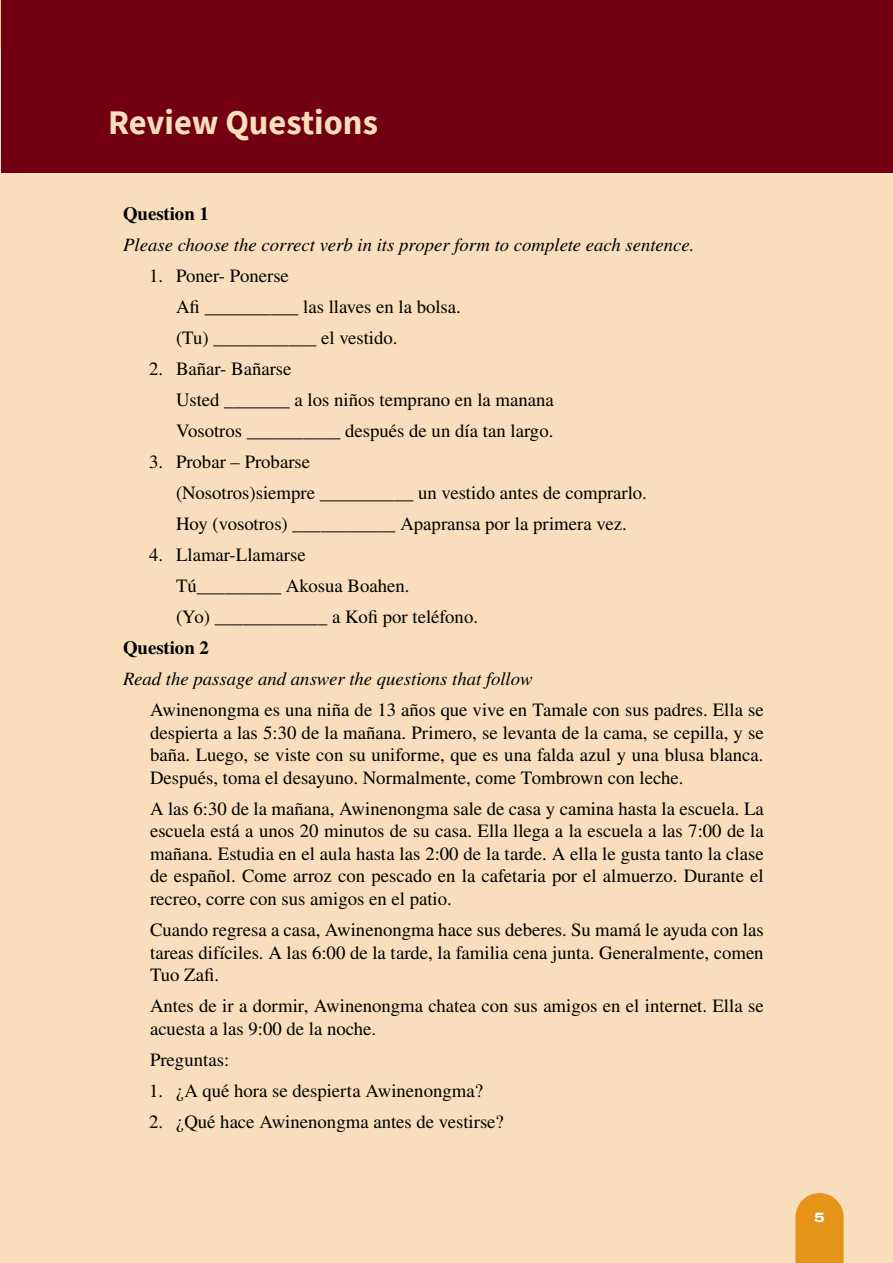
<style>
.page{position:relative;width:893px;height:1263px;background:#f8debc}
.page>*{position:absolute;margin:0;border:0;box-sizing:border-box;transform-origin:0 0}
.t1{font:700 34.5px "Source Sans Pro";color:#f8debc}
.t2{font:18.75px/22.5px "STIX General";color:#000}
.t3{font:italic 18.75px "STIX General";color:#000}
.t4{font:700 18.75px "STIX General";color:#000}
.t5{font:800 13.5px "Archivo Expanded";color:#fff}
</style>
<div class="page">
<svg style="left:795px;top:1193px;width:49px;height:70px;background:#e79a27"></svg>
<div style="left:2px;top:0;width:891px;height:172px;background:#720011"></div>
<h1 class="t1" style="left:108px;top:99px;width:271px">Review Questions</h1>
<p class="t4" style="left:123px;top:200px;width:87px">Question 1</p>
<p class="t3" style="left:123px;top:232px;width:573px">Please choose the correct verb in its proper form to complete each sentence.</p>
<p class="t2" style="left:176px;top:261px;width:286px;line-height:31px;text-indent:-27px">1. Poner- Ponerse<br>Afi __________ las llaves en la bolsa. (Tu) ___________ el vestido.</p>
<p class="t2" style="left:176px;top:354px;width:379px;line-height:31px;text-indent:-27px">2. Bañar- Bañarse<br>Usted _______ a los niños temprano en la manana<br>Vosotros __________ después de un día tan largo.</p>
<p class="t2" style="left:176px;top:447px;width:472px;line-height:31px;text-indent:-27px">3. Probar – Probarse<br>(Nosotros)siempre __________ un vestido antes de comprarlo.<br>Hoy (vosotros) ___________ Apapransa por la primera vez.</p>
<p class="t2" style="left:176px;top:540px;width:304px;line-height:31px;text-indent:-27px">4. Llamar-Llamarse<br>Tú_________ Akosua Boahen.<br>(Yo) ____________ a Kofi por teléfono.</p>
<p class="t4" style="left:123px;top:635px;width:87px">Question 2</p>
<p class="t3" style="left:123px;top:666px;width:411px">Read the passage and answer the questions that follow</p>
<p class="t2" style="left:150px;top:700px;width:615px;text-align:justify">Awinenongma es una niña de 13 años que vive en Tamale con sus padres. Ella se despierta a las 5:30 de la mañana. Primero, se levanta de la cama, se cepilla, y se baña. Luego, se viste con su uniforme, que es una falda azul y una blusa blanca.<br>Después, toma el desayuno. Normalmente, come Tombrown con leche.</p>
<p class="t2" style="left:150px;top:798px;width:615px;text-align:justify">A las 6:30 de la mañana, Awinenongma sale de casa y camina hasta la escuela. La escuela está a unos 20 minutos de su casa. Ella llega a la escuela a las 7:00 de la mañana. Estudia en el aula hasta las 2:00 de la tarde. A ella le gusta tanto la clase de español. Come arroz con pescado en la cafetaria por el almuerzo. Durante el recreo, corre con sus amigos en el patio.</p>
<p class="t2" style="left:150px;top:919px;width:615px;text-align:justify">Cuando regresa a casa, Awinenongma hace sus deberes. Su mamá le ayuda con las tareas difíciles. A las 6:00 de la tarde, la familia cena junta. Generalmente, comen Tuo Zafi.</p>
<p class="t2" style="left:150px;top:995px;width:615px">Antes de ir a dormir, Awinenongma chatea con sus amigos en el internet. Ella se acuesta a las 9:00 de la noche.</p>
<p class="t2" style="left:150px;top:1049px;width:81px">Preguntas:</p>
<p class="t2" style="left:149px;top:1080px;width:335px">1. ¿A qué hora se despierta Awinenongma?</p>
<p class="t2" style="left:149px;top:1111px;width:356px">2. ¿Qué hace Awinenongma antes de vestirse?</p>
<p class="t5" style="left:814px;top:1207px;width:12px">5</p>
</div>
